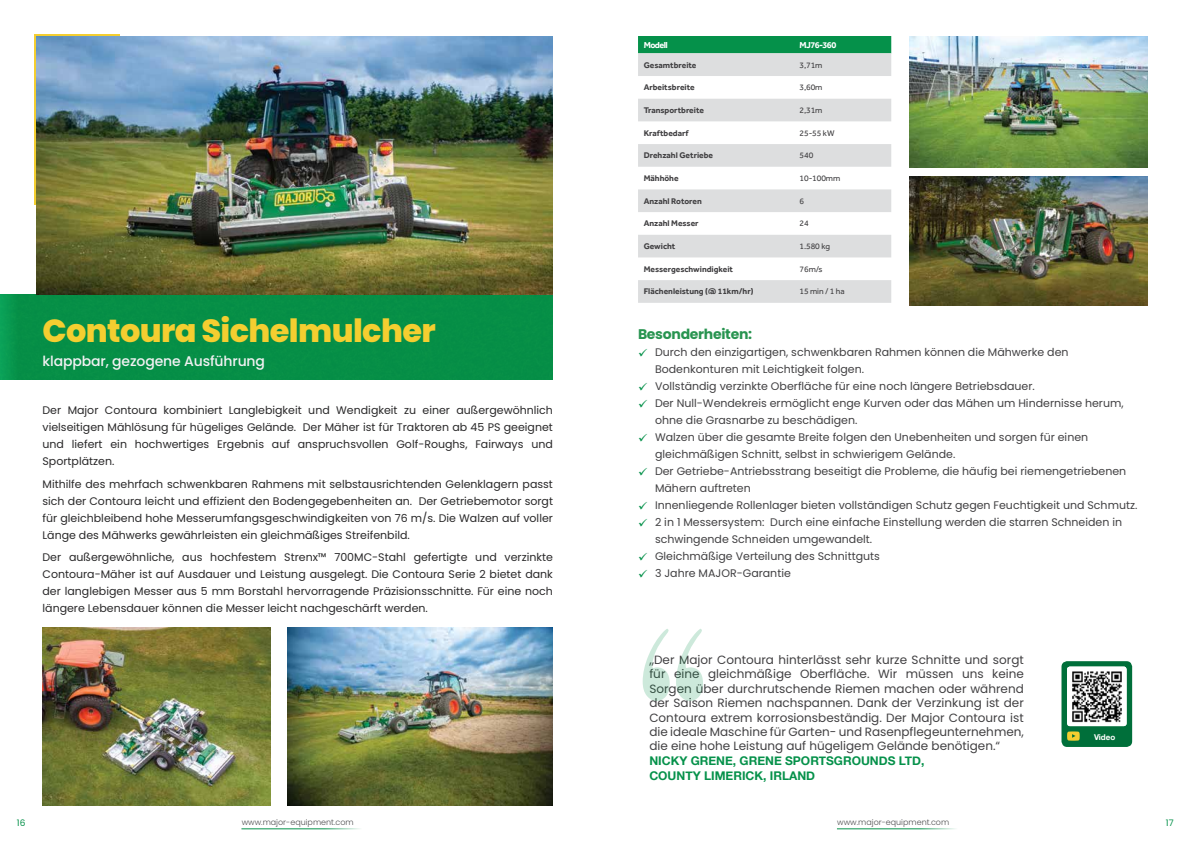
<style>
.page{position:relative;width:1191px;height:842px;background:#fff}
.page>*{position:absolute;margin:0;border:0;box-sizing:border-box;transform-origin:0 0}
.t1{font:288px "Onyx";color:#05914a}
.t2{font:800 32px "Poppins";letter-spacing:-.02em;color:#f4ce30}
.t3{font:500 14px "Poppins";letter-spacing:-.01em;color:#f1f1f2}
.t4{font:700 14px "Poppins";letter-spacing:-.02em;color:#289450}
.t5{font:12px/14.4px "Poppins";color:#414042;text-align:justify}
.t6{font:700 12px/14.4px "Helvetica Neue";color:#05914a}
.t7{font:11px/17px "Poppins";color:#292829;text-align:justify}
.t8{font:11px/17px "Poppins";color:#414042}
.t9{font:700 9px "Effra";letter-spacing:-.06em;color:#fff}
.t10{font:9px "Poppins";color:#05914a}
.t11{font:700 8.5px "Effra";color:#414042}
.t12{font:8.5px "Effra";letter-spacing:-.01em;color:#414042}
.t13{font:300 8px "Poppins";color:#4d4d4f}
.t14{font:700 8px "Helvetica Neue";color:#fff}
</style>
<div class="page">
<hr style="left:837px;top:828px;width:127px;height:1px;background:#05914a">
<hr style="left:241px;top:828px;width:128px;height:1px;background:#05914a">
<div style="left:34px;top:34px;width:85px;height:170px;background:#f4ce30"></div>
<div style="left:28px;top:295px;width:525px;height:85px;background:#068f46"></div>
<div style="left:0;top:295px;width:28px;height:85px;background:linear-gradient(to right,#0aa157,#058b43)"></div>
<div style="left:638px;top:36px;width:253px;height:17px;background:#05914a"></div>
<svg style="left:638px;top:53px;width:253px;height:250px;fill:#dddedf"></svg>
<div style="left:1061px;top:661px;width:71px;height:86px;background:#006f3a;border-radius:6px"></div>
<svg style="left:1067px;top:731px;width:12px;height:10px"></svg>
<img style="left:1067px;top:667px;width:59px;height:59px">
<img style="left:36px;top:36px;width:517px;height:259px">
<img style="left:287px;top:627px;width:266px;height:179px">
<img style="left:43px;top:627px;width:227px;height:179px">
<img style="left:909px;top:36px;width:238px;height:131px">
<img style="left:909px;top:176px;width:238px;height:130px">
<h2 class="t2" style="left:43px;top:312px;width:395px">Contoura Sichelmulcher</h2>
<p class="t3" style="left:43px;top:353px;width:224px">klappbar, gezogene Ausführung</p>
<p class="t7" style="left:43px;top:402px;width:512px">Der Major Contoura kombiniert Langlebigkeit und Wendigkeit zu einer außergewöhnlich vielseitigen Mählösung für hügeliges Gelände. Der Mäher ist für Traktoren ab 45 PS geeignet und liefert ein hochwertiges Ergebnis auf anspruchsvollen Golf-Roughs, Fairways und Sportplätzen.</p>
<p class="t7" style="left:43px;top:475px;width:512px">Mithilfe des mehrfach schwenkbaren Rahmens mit selbstausrichtenden Gelenklagern passt sich der Contoura leicht und effizient den Bodengegebenheiten an. Der Getriebemotor sorgt für gleichbleibend hohe Messerumfangsgeschwindigkeiten von 76 m/s. Die Walzen auf voller Länge des Mähwerks gewährleisten ein gleichmäßiges Streifenbild.</p>
<p class="t7" style="left:43px;top:549px;width:512px">Der außergewöhnliche, aus hochfestem Strenx™ 700MC-Stahl gefertigte und verzinkte Contoura-Mäher ist auf Ausdauer und Leistung ausgelegt. Die Contoura Serie 2 bietet dank der langlebigen Messer aus 5 mm Borstahl hervorragende Präzisionsschnitte. Für eine noch längere Lebensdauer können die Messer leicht nachgeschärft werden.</p>
<p class="t9" style="left:643px;top:39px;width:26px">Modell</p>
<p class="t9" style="left:799px;top:39px;width:38px">MJ76-360</p>
<p class="t11" style="left:643px;top:59px;width:54px">Gesamtbreite</p>
<p class="t12" style="left:799px;top:60px;width:24px">3,71m</p>
<p class="t11" style="left:643px;top:82px;width:52px">Arbeitsbreite</p>
<p class="t12" style="left:799px;top:82px;width:24px">3,60m</p>
<p class="t11" style="left:643px;top:105px;width:62px">Transportbreite</p>
<p class="t12" style="left:799px;top:105px;width:24px">2,31m</p>
<p class="t11" style="left:643px;top:128px;width:46px">Kraftbedarf</p>
<p class="t12" style="left:799px;top:128px;width:36px">25-55 kW</p>
<p class="t11" style="left:643px;top:150px;width:71px">Drehzahl Getriebe</p>
<p class="t12" style="left:799px;top:150px;width:15px">540</p>
<p class="t11" style="left:643px;top:173px;width:36px">Mähhöhe</p>
<p class="t12" style="left:799px;top:173px;width:42px">10-100mm</p>
<p class="t11" style="left:643px;top:196px;width:60px">Anzahl Rotoren</p>
<p class="t12" style="left:799px;top:196px;width:6px">6</p>
<p class="t11" style="left:643px;top:218px;width:56px">Anzahl Messer</p>
<p class="t12" style="left:799px;top:218px;width:11px">24</p>
<p class="t11" style="left:643px;top:241px;width:33px">Gewicht</p>
<p class="t12" style="left:799px;top:241px;width:32px">1.580 kg</p>
<p class="t11" style="left:643px;top:264px;width:91px">Messergeschwindigkeit</p>
<p class="t12" style="left:799px;top:264px;width:25px">76m/s</p>
<p class="t11" style="left:643px;top:286px;width:111px">Flächenleistung (@ 11km/hr)</p>
<p class="t12" style="left:799px;top:287px;width:47px">15 min / 1 ha</p>
<p class="t4" style="left:638px;top:326px;width:116px">Besonderheiten:</p>
<p class="t8" style="left:655px;top:344px;width:484px">Durch den einzigartigen, schwenkbaren Rahmen können die Mähwerke den Bodenkonturen mit Leichtigkeit folgen.<br>Vollständig verzinkte Oberfläche für eine noch längere Betriebsdauer.<br>Der Null-Wendekreis ermöglicht enge Kurven oder das Mähen um Hindernisse herum, ohne die Grasnarbe zu beschädigen.<br>Walzen über die gesamte Breite folgen den Unebenheiten und sorgen für einen gleichmäßigen Schnitt, selbst in schwierigem Gelände.<br>Der Getriebe-Antriebsstrang beseitigt die Probleme, die häufig bei riemengetriebenen Mähern auftreten<br>Innenliegende Rollenlager bieten vollständigen Schutz gegen Feuchtigkeit und Schmutz.<br>2 in 1 Messersystem: Durch eine einfache Einstellung werden die starren Schneiden in schwingende Schneiden umgewandelt.<br>Gleichmäßige Verteilung des Schnittguts<br>3 Jahre MAJOR-Garantie</p>
<h1 class="t1" style="left:638px;top:573px;width:73px">“</h1>
<p class="t5" style="left:649px;top:653px;width:376px">„Der Major Contoura hinterlässt sehr kurze Schnitte und sorgt für eine gleichmäßige Oberfläche. Wir müssen uns keine Sorgen über durchrutschende Riemen machen oder während der Saison Riemen nachspannen. Dank der Verzinkung ist der Contoura extrem korrosionsbeständig. Der Major Contoura ist die ideale Maschine für Garten- und Rasenpflegeunternehmen, die eine hohe Leistung auf hügeligem Gelände benötigen.“</p>
<p class="t6" style="left:649px;top:753px;width:276px">NICKY GRENE, GRENE SPORTSGROUNDS LTD,<br>COUNTY LIMERICK, IRLAND</p>
<p class="t14" style="left:1094px;top:732px;width:23px">VIDEO</p>
<p class="t10" style="left:17px;top:818px;width:10px">16</p>
<p class="t13" style="left:242px;top:817px;width:114px">www.major-equipment.com</p>
<p class="t13" style="left:837px;top:817px;width:114px">www.major-equipment.com</p>
<p class="t10" style="left:1165px;top:818px;width:9px">17</p>
</div>
